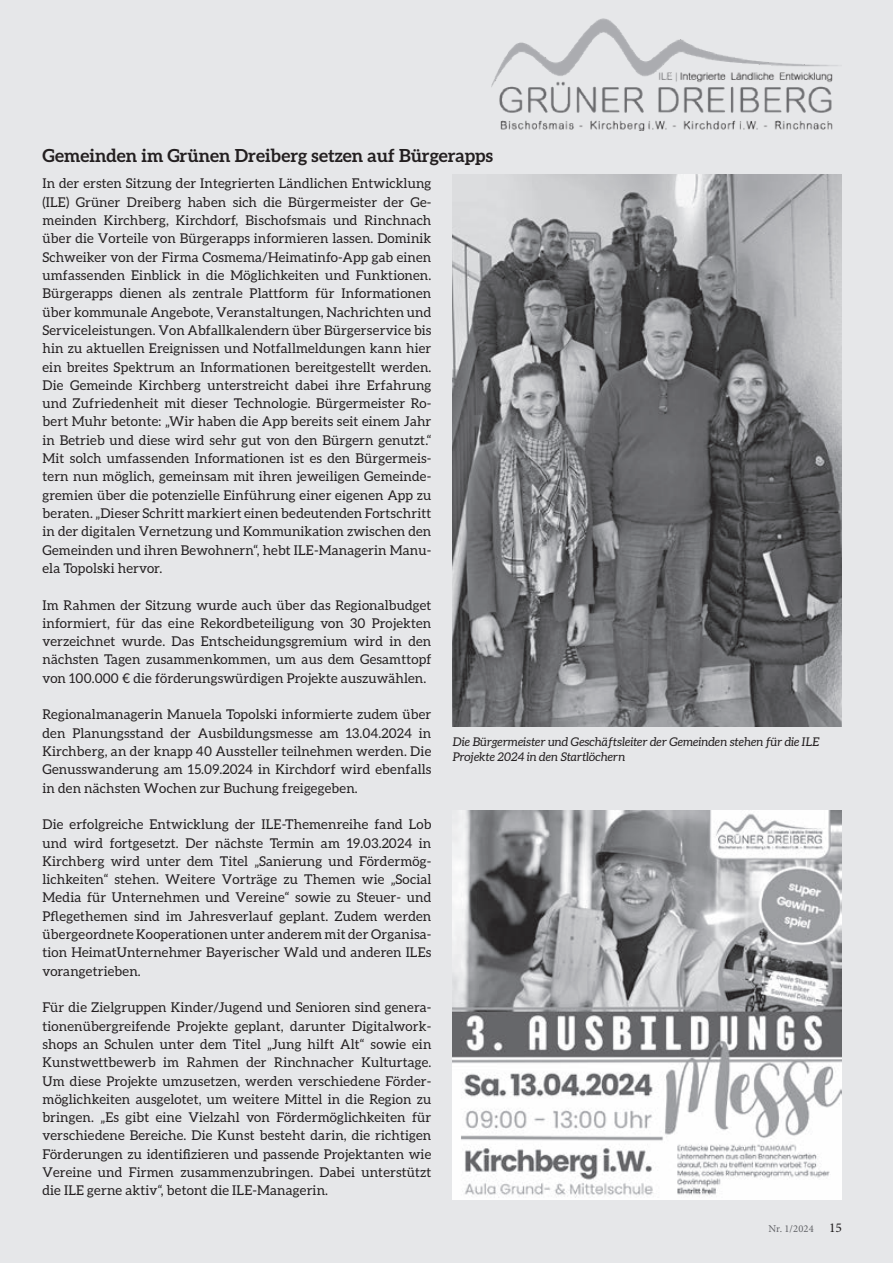
<style>
.page{position:relative;width:893px;height:1263px;background:#e6e7e9}
.page>*{position:absolute;margin:0;border:0;box-sizing:border-box;transform-origin:0 0}
.t1{font:700 18px "Aleo";color:#231f20}
.t2{font:13.5px/18.3px "Aleo";letter-spacing:.01em;color:#231f20;text-align:justify}
.t3{font:italic 12px/15px "Aleo";color:#231f20}
.t4{font:10.5px "Minion Pro";letter-spacing:.015em;color:#6c6d70}
.s1{font-size:13.5px;color:#231f20}
</style>
<div class="page">
<img style="left:491px;top:18px;width:347px;height:113px">
<img style="left:453px;top:174px;width:389px;height:552px">
<img style="left:453px;top:810px;width:389px;height:389px">
<h1 class="t1" style="left:43px;top:145px;width:452px">Gemeinden im Grünen Dreiberg setzen auf Bürgerapps</h1>
<p class="t2" style="left:43px;top:174px;width:390px">In der ersten Sitzung der Integrierten Ländlichen Entwicklung (ILE) Grüner Dreiberg haben sich die Bürgermeister der Ge&shy;meinden Kirchberg, Kirchdorf, Bischofsmais und Rinchnach über die Vorteile von Bürgerapps informieren lassen. Dominik Schweiker von der Firma Cosmema/Heimatinfo-App gab einen umfassenden Einblick in die Möglichkeiten und Funktionen.<br>Bürgerapps dienen als zentrale Plattform für Informationen über kommunale Angebote, Veranstaltungen, Nachrichten und Serviceleistungen. Von Abfallkalendern über Bürgerservice bis hin zu aktuellen Ereignissen und Notfallmeldungen kann hier ein breites Spektrum an Informationen bereitgestellt werden.<br>Die Gemeinde Kirchberg unterstreicht dabei ihre Erfahrung und Zufriedenheit mit dieser Technologie. Bürgermeister Ro&shy;bert Muhr betonte: „Wir haben die App bereits seit einem Jahr in Betrieb und diese wird sehr gut von den Bürgern genutzt.“ Mit solch umfassenden Informationen ist es den Bürgermeis&shy;tern nun möglich, gemeinsam mit ihren jeweiligen Gemeinde&shy;gremien über die potenzielle Einführung einer eigenen App zu beraten. „Dieser Schritt markiert einen bedeutenden Fortschritt in der digitalen Vernetzung und Kommunikation zwischen den Gemeinden und ihren Bewohnern“, hebt ILE-Managerin Manu&shy;ela Topolski hervor.</p>
<p class="t2" style="left:43px;top:595px;width:390px">Im Rahmen der Sitzung wurde auch über das Regionalbudget informiert, für das eine Rekordbeteiligung von 30 Projekten verzeichnet wurde. Das Entscheidungsgremium wird in den nächsten Tagen zusammenkommen, um aus dem Gesamttopf von 100.000 € die förderungswürdigen Projekte auszuwählen.</p>
<p class="t2" style="left:43px;top:705px;width:390px">Regionalmanagerin Manuela Topolski informierte zudem über den Planungsstand der Ausbildungsmesse am 13.04.2024 in Kirchberg, an der knapp 40 Aussteller teilnehmen werden. Die Genusswanderung am 15.09.2024 in Kirchdorf wird ebenfalls in den nächsten Wochen zur Buchung freigegeben.</p>
<p class="t2" style="left:43px;top:815px;width:390px">Die erfolgreiche Entwicklung der ILE-Themenreihe fand Lob und wird fortgesetzt. Der nächste Termin am 19.03.2024 in Kirchberg wird unter dem Titel „Sanierung und Fördermög&shy;lichkeiten“ stehen. Weitere Vorträge zu Themen wie „Social Media für Unternehmen und Vereine“ sowie zu Steuer- und Pflegethemen sind im Jahresverlauf geplant. Zudem werden übergeordnete Kooperationen unter anderem mit der Organisa&shy;tion HeimatUnternehmer Bayerischer Wald und anderen ILEs vorangetrieben.</p>
<p class="t2" style="left:43px;top:998px;width:390px">Für die Zielgruppen Kinder/Jugend und Senioren sind genera&shy;tionenübergreifende Projekte geplant, darunter Digitalwork&shy;shops an Schulen unter dem Titel „Jung hilft Alt“ sowie ein Kunstwettbewerb im Rahmen der Rinchnacher Kulturtage.<br>Um diese Projekte umzusetzen, werden verschiedene Förder&shy;möglichkeiten ausgelotet, um weitere Mittel in die Region zu bringen. „Es gibt eine Vielzahl von Fördermöglichkeiten für verschiedene Bereiche. Die Kunst besteht darin, die richtigen Förderungen zu identifizieren und passende Projektanten wie Vereine und Firmen zusammenzubringen. Dabei unterstützt die ILE gerne aktiv“, betont die ILE-Managerin.</p>
<p class="t3" style="left:453px;top:734px;width:368px">Die Bürgermeister und Geschäftsleiter der Gemeinden stehen für die ILE<br>Projekte 2024 in den Startlöchern</p>
<p class="t4" style="left:768px;top:1222px;width:75px">Nr. 1/2024 <span class="s1">15</span></p>
</div>
